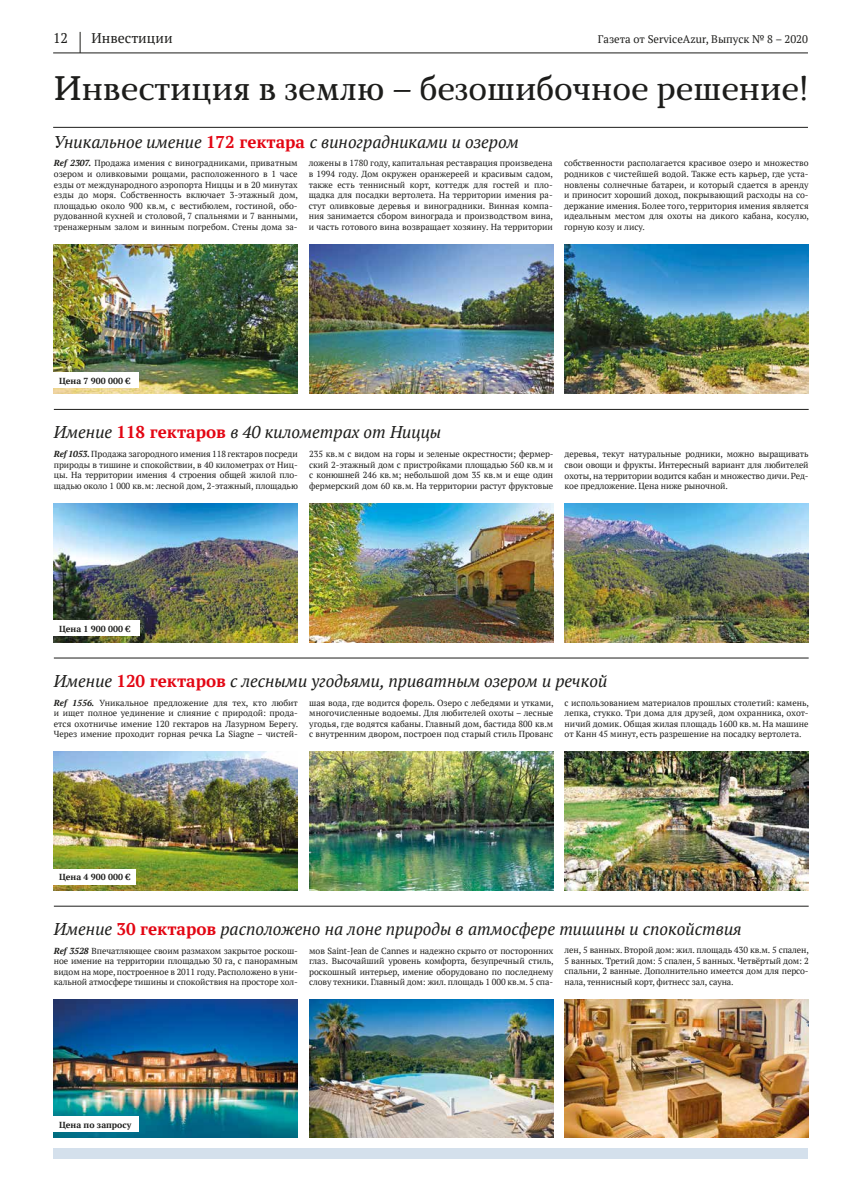
<style>
.page{position:relative;width:842px;height:1191px;background:#fff}
.page>*{position:absolute;margin:0;border:0;box-sizing:border-box;transform-origin:0 0}
.t1{font:34px "Marta";color:#1d1d1b}
.t2{font:italic 17px "PT Serif";color:#1d1d1b}
.t3{font:14px "PT Serif";color:#1d1d1b}
.t4{font:11px "PT Serif";color:#1d1d1b}
.t5{font:8.8px/10.6px "PT Serif";letter-spacing:-.01em;color:#1d1d1b;text-align:justify}
.t6{font:700 8.8px "PT Serif";color:#1d1d1b}
.s1{font-weight:700;font-style:normal;color:#e30613}
.s2{font-weight:700;font-style:italic}
</style>
<div class="page">
<hr style="left:53px;top:53px;width:755px;height:1px;background:#1d1d1b">
<svg style="left:80px;top:32px;width:1px;height:21px"></svg>
<div style="left:53px;top:1148px;width:755px;height:11px;background:#d4e0ec"></div>
<hr style="left:54px;top:409px;width:755px;height:1px;background:#1d1d1b">
<hr style="left:53px;top:127px;width:755px;height:1px;background:#1d1d1b">
<hr style="left:54px;top:658px;width:755px;height:1px;background:#1d1d1b">
<hr style="left:54px;top:906px;width:755px;height:1px;background:#1d1d1b">
<img style="left:54px;top:244px;width:244px;height:149px">
<img style="left:309px;top:244px;width:244px;height:149px">
<img style="left:565px;top:244px;width:244px;height:149px">
<div style="left:53px;top:372px;width:85px;height:16px;background:#fff"></div>
<img style="left:54px;top:503px;width:244px;height:139px">
<img style="left:309px;top:503px;width:244px;height:139px">
<img style="left:565px;top:503px;width:244px;height:139px">
<div style="left:53px;top:621px;width:86px;height:15px;background:#fff"></div>
<img style="left:54px;top:752px;width:244px;height:138px">
<img style="left:309px;top:752px;width:244px;height:138px">
<img style="left:565px;top:752px;width:244px;height:138px">
<div style="left:53px;top:869px;width:83px;height:15px;background:#fff"></div>
<img style="left:54px;top:999px;width:244px;height:138px">
<img style="left:309px;top:999px;width:244px;height:138px">
<img style="left:565px;top:999px;width:244px;height:138px">
<div style="left:53px;top:1116px;width:85px;height:15px;background:#fff"></div>
<h3 class="t3" style="left:53px;top:28px;width:16px">12</h3>
<h3 class="t3" style="left:91px;top:28px;width:83px">Инвестиции</h3>
<p class="t4" style="left:598px;top:31px;width:212px">Газета от ServiceAzur, Выпуск № 8 – 2020</p>
<h1 class="t1" style="left:54px;top:68px;width:756px">Инвестиция в землю – безошибочное решение!</h1>
<h2 class="t2" style="left:54px;top:131px;width:466px">Уникальное имение <span class="s1">172 гектара</span> с виноградниками и озером</h2>
<p class="t5" style="left:309px;top:158px;width:246px">ложены в 1780 году, капитальная реставрация произведена в 1994 году. Дом окружен оранжереей и красивым садом, также есть теннисный корт, коттедж для гостей и пло&shy;щадка для посадки вертолета. На территории имения ра&shy;стут оливковые деревья и виноградники. Винная компа&shy;ния занимается сбором винограда и производством вина, и часть готового вина возвращает хозяину. На территории</p>
<p class="t5" style="left:564px;top:158px;width:246px">собственности располагается красивое озеро и множество родников с чистейшей водой. Также есть карьер, где уста&shy;новлены солнечные батареи, и который сдается в аренду и приносит хороший доход, покрывающий расходы на со&shy;держание имения. Более того, территория имения является идеальным местом для охоты на дикого кабана, косулю, горную козу и лису.</p>
<p class="t5" style="left:54px;top:158px;width:246px"><span class="s2">Ref 2307.</span> Продажа имения с виноградниками, приватным озером и оливковыми рощами, расположенного в 1 часе езды от международного аэропорта Ниццы и в 20 минутах езды до моря. Собственность включает 3-этажный дом, площадью около 900 кв.м, с вестибюлем, гостиной, обо&shy;рудованной кухней и столовой, 7 спальнями и 7 ванными, тренажерным залом и винным погребом. Стены дома за-</p>
<p class="t6" style="left:59px;top:375px;width:73px">Цена 7 900 000 €</p>
<h2 class="t2" style="left:54px;top:421px;width:389px">Имение <span class="s1">118 гектаров</span> в 40 километрах от Ниццы</h2>
<p class="t5" style="left:309px;top:448px;width:246px">235 кв.м с видом на горы и зеленые окрестности; фермер&shy;ский 2-этажный дом с пристройками площадью 560 кв.м и с конюшней 246 кв.м; небольшой дом 35 кв.м и еще один фермерский дом 60 кв.м. На территории растут фруктовые</p>
<p class="t5" style="left:54px;top:448px;width:246px"><span class="s2">Ref 1053.</span> Продажа загородного имения 118 гектаров посреди природы в тишине и спокойствии, в 40 километрах от Ниц&shy;цы. На территории имения 4 строения общей жилой пло&shy;щадью около 1 000 кв.м: лесной дом, 2-этажный, площадью</p>
<p class="t5" style="left:565px;top:449px;width:246px">деревья, текут натуральные родники, можно выращивать свои овощи и фрукты. Интересный вариант для любителей охоты, на территории водится кабан и множество дичи. Ред&shy;кое предложение. Цена ниже рыночной.</p>
<p class="t6" style="left:59px;top:623px;width:73px">Цена 1 900 000 €</p>
<h2 class="t2" style="left:54px;top:670px;width:555px">Имение <span class="s1">120 гектаров</span> с лесными угодьями, приватным озером и речкой</h2>
<p class="t5" style="left:309px;top:697px;width:246px">шая вода, где водится форель. Озеро с лебедями и утками, многочисленные водоемы. Для любителей охоты – лесные угодья, где водятся кабаны. Главный дом, бастида 800 кв.м с внутренним двором, построен под старый стиль Прованс</p>
<p class="t5" style="left:54px;top:697px;width:246px"><span class="s2">Ref 1556.</span> Уникальное предложение для тех, кто любит и ищет полное уединение и слияние с природой: прода&shy;ется охотничье имение 120 гектаров на Лазурном Берегу.<br>Через имение проходит горная речка La Siagne – чистей-</p>
<p class="t5" style="left:565px;top:697px;width:246px">с использованием материалов прошлых столетий: камень, лепка, стукко. Три дома для друзей, дом охранника, охот&shy;ничий домик. Общая жилая площадь 1600 кв.м. На машине от Канн 45 минут, есть разрешение на посадку вертолета.</p>
<p class="t6" style="left:59px;top:871px;width:73px">Цена 4 900 000 €</p>
<h2 class="t2" style="left:54px;top:918px;width:689px">Имение <span class="s1">30 гектаров</span> расположено на лоне природы в атмосфере тишины и спокойствия</h2>
<p class="t5" style="left:309px;top:945px;width:246px">мов Saint-Jean de Cannes и надежно скрыто от посторонних глаз. Высочайший уровень комфорта, безупречный стиль, роскошный интерьер, имение оборудовано по последнему слову техники. Главный дом: жил. площадь 1 000 кв.м. 5 спа-</p>
<p class="t5" style="left:565px;top:944px;width:246px">лен, 5 ванных. Второй дом: жил. площадь 430 кв.м. 5 спален, 5 ванных. Третий дом: 5 спален, 5 ванных. Четвёртый дом: 2 спальни, 2 ванные. Дополнительно имеется дом для персо&shy;нала, теннисный корт, фитнесс зал, сауна.</p>
<p class="t5" style="left:54px;top:945px;width:246px"><span class="s2">Ref 3528</span> Впечатляющее своим размахом закрытое роскош&shy;ное имение на территории площадью 30 га, с панорамным видом на море, построенное в 2011 году. Расположено в уни&shy;кальной атмосфере тишины и спокойствия на просторе хол-</p>
<p class="t6" style="left:59px;top:1118px;width:74px">Цена по запросу</p>
</div>
